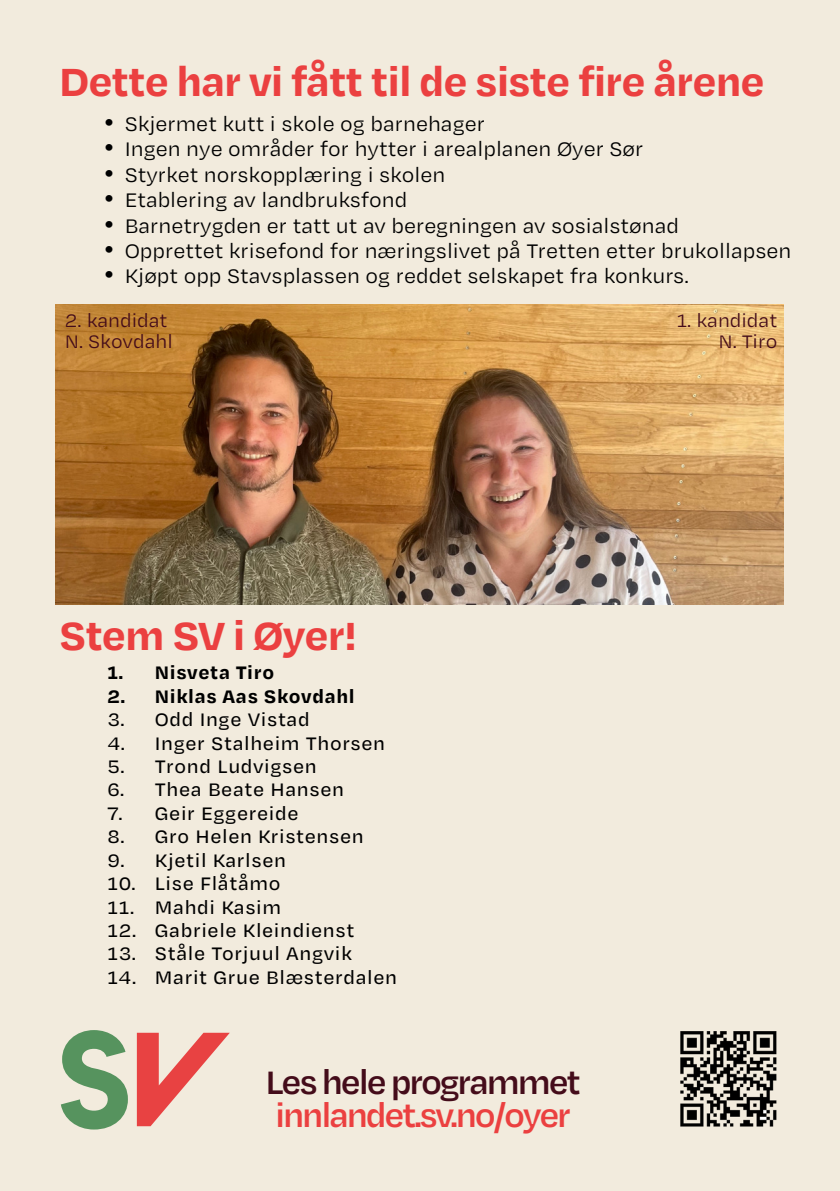
<style>
.page{position:relative;width:840px;height:1191px;background:#fff}
.page>*{position:absolute;margin:0;border:0;box-sizing:border-box;transform-origin:0 0}
.t1{font:700 45.2px "Degular Text";letter-spacing:-.025em;color:#eb4040}
.t2{font:600 37.2px "Degular Text";letter-spacing:-.06em;color:#eb4040}
.t3{font:600 37.2px "Degular Text";letter-spacing:-.06em;color:#440c1a}
.t4{font:22.6px "Degular Text";color:#000}
.t5{font:500 20.8px/23.4px "Degular Text";letter-spacing:.03em;color:#000}
.t6{font:20.8px/20.8px "Degular Text";color:#440c1a;text-align:right}
.t7{font:700 20.8px/23.4px "Degular Text";letter-spacing:.03em;color:#000}
.s1{font-family:"Rockwell";font-weight:700}
</style>
<div class="page">
<div style="left:0;top:0;width:839px;height:1191px;background:#f2ebdd"></div>
<img style="left:680px;top:1031px;width:95px;height:95px">
<svg style="left:61px;top:1030px;width:67px;height:99px"></svg>
<svg style="left:137px;top:1032px;width:93px;height:94px"></svg>
<img style="left:55px;top:304px;width:727px;height:300px">
<h1 class="t1" style="left:59px;top:51px;width:706px">Dette har vi fått til de siste fire årene</h1>
<p class="t4" style="left:105px;top:110px;width:381px"><span class="s1">•</span> Skjermet kutt i skole og barnehager</p>
<p class="t4" style="left:105px;top:135px;width:540px"><span class="s1">•</span> Ingen nye områder for hytter i arealplanen Øyer Sør</p>
<p class="t4" style="left:105px;top:160px;width:342px"><span class="s1">•</span> Styrket norskopplæring i skolen</p>
<p class="t4" style="left:105px;top:186px;width:304px"><span class="s1">•</span> Etablering av landbruksfond</p>
<p class="t4" style="left:105px;top:211px;width:575px"><span class="s1">•</span> Barnetrygden er tatt ut av beregningen av sosialstønad</p>
<p class="t4" style="left:105px;top:236px;width:687px"><span class="s1">•</span> Opprettet krisefond for næringslivet på Tretten etter brukollapsen</p>
<p class="t4" style="left:105px;top:262px;width:585px"><span class="s1">•</span> Kjøpt opp Stavsplassen og reddet selskapet fra konkurs.</p>
<p class="t6" style="left:65px;top:309px;width:110px;text-align:left">2. kandidat<br>N. Skovdahl</p>
<p class="t6" style="left:676px;top:309px;width:102px">1. kandidat<br>N. Tiro</p>
<h1 class="t1" style="left:59px;top:605px;width:299px">Stem SV i Øyer!</h1>
<p class="t7" style="left:107px;top:659px;width:19px">1.<br>2.</p>
<p class="t5" style="left:107px;top:707px;width:30px">3.<br>4.<br>5.<br>6.<br>7.<br>8.<br>9.<br>10.<br>11.<br>12.<br>13.<br>14.</p>
<p class="t7" style="left:155px;top:659px;width:201px">Nisveta Tiro<br>Niklas Aas Skovdahl</p>
<p class="t5" style="left:155px;top:707px;width:243px">Odd Inge Vistad<br>Inger Stalheim Thorsen<br>Trond Ludvigsen<br>Thea Beate Hansen<br>Geir Eggereide<br>Gro Helen Kristensen<br>Kjetil Karlsen<br>Lise Flåtåmo<br>Mahdi Kasim<br>Gabriele Kleindienst<br>Ståle Torjuul Angvik<br>Marit Grue Blæsterdalen</p>
<h2 class="t3" style="left:265px;top:1057px;width:317px">Les hele programmet</h2>
<h2 class="t2" style="left:275px;top:1090px;width:297px">innlandet.sv.no/oyer</h2>
</div>
